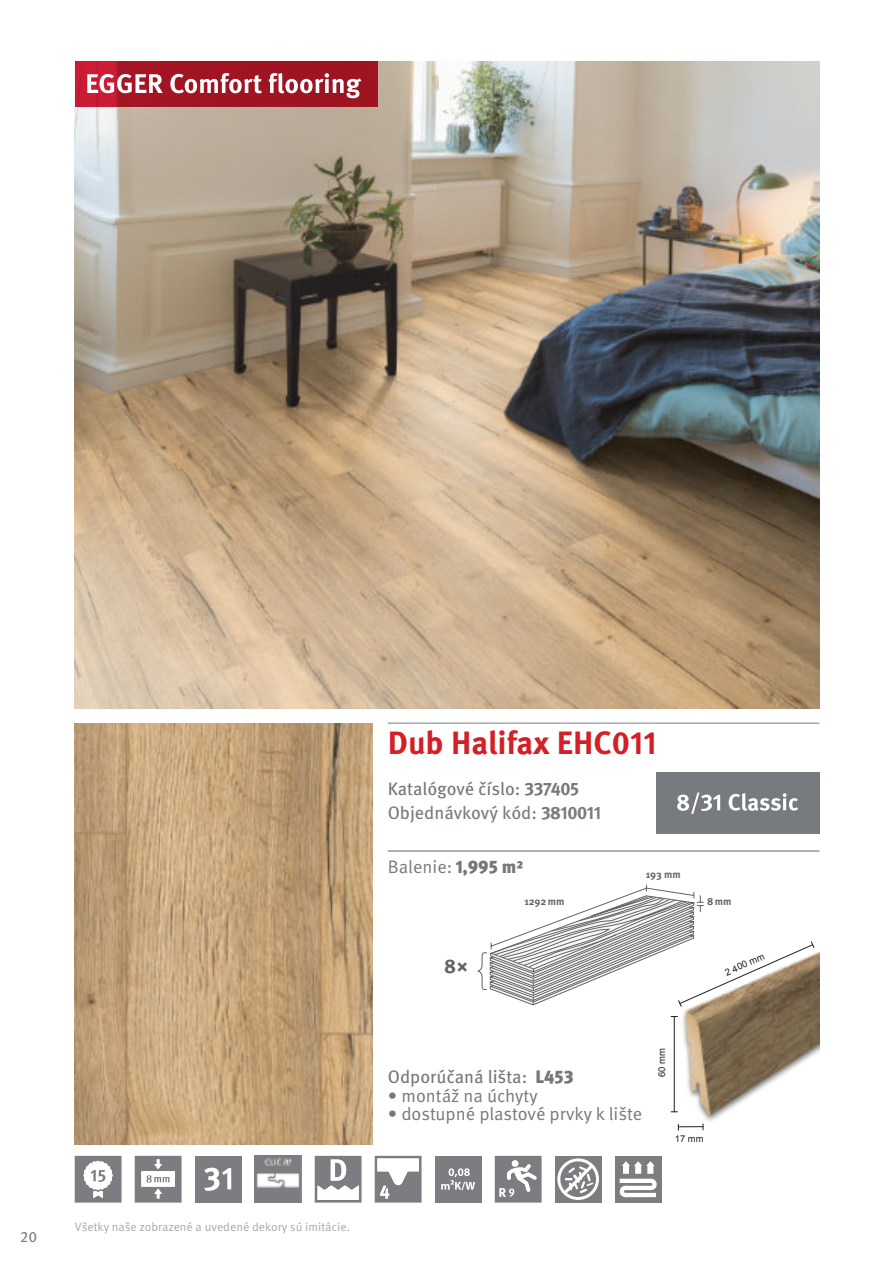
<style>
.page{position:relative;width:894px;height:1264px;background:#fff}
.page>*{position:absolute;margin:0;border:0;box-sizing:border-box;transform-origin:0 0}
.t1{font:700 32.25px "Meta Pro";color:#d22026}
.t2{font:700 19.8px "Meta Pro";color:#636362}
.t3{font:18px/24.2px "Meta Pro";color:#787676}
.t4{font:18px "Meta Pro";color:#787676}
.t5{font:15px "Meta Pro";color:#777b80}
.t6{font:12px "Meta Pro";color:#aaa8a7}
.t7{font:700 10.35px "Meta Pro";color:#636362}
.t8{font:9.45px "Arial";color:#231f20}
.s1{font-weight:700}
.s2{color:#777b80}
.s3{font-weight:700;color:#777b80}
.s4{font-weight:900}
</style>
<div class="page">
<hr style="left:387px;top:722px;width:432px;height:1px;background:#777b80">
<img style="left:75px;top:723px;width:297px;height:421px">
<img style="left:674px;top:952px;width:145px;height:179px">
<svg style="left:677px;top:1123px;width:26px;height:7px"></svg>
<hr style="left:673px;top:1016px;width:1px;height:95px;background:#231f20">
<img style="left:75px;top:61px;width:744px;height:647px">
<svg style="left:75px;top:61px;width:302px;height:46px;background:#a61525"></svg>
<svg style="left:87px;top:74px;width:76px;height:19px"></svg>
<svg style="left:170px;top:73px;width:91px;height:20px"></svg>
<svg style="left:269px;top:73px;width:92px;height:25px"></svg>
<svg style="left:374px;top:1155px;width:47px;height:47px"></svg>
<div style="left:434px;top:1155px;width:47px;height:47px;background:#7d7d81"></div>
<svg style="left:441px;top:1168px;width:34px;height:21px"></svg>
<div style="left:195px;top:1155px;width:46px;height:47px;background:#7d7d81"></div>
<svg style="left:204px;top:1167px;width:27px;height:23px"></svg>
<svg style="left:135px;top:1155px;width:46px;height:47px"></svg>
<div style="left:554px;top:1155px;width:47px;height:47px;background:#7d7d81"></div>
<svg style="left:557px;top:1158px;width:42px;height:41px"></svg>
<svg style="left:75px;top:1155px;width:46px;height:47px"></svg>
<svg style="left:314px;top:1155px;width:47px;height:47px"></svg>
<div style="left:614px;top:1155px;width:47px;height:47px;background:#7d7d81"></div>
<svg style="left:619px;top:1161px;width:37px;height:35px"></svg>
<img style="left:254px;top:1155px;width:47px;height:47px">
<svg style="left:494px;top:1155px;width:47px;height:47px;background:#98989b"></svg>
<hr style="left:387px;top:850px;width:432px;height:1px;background:#646362">
<div style="left:655px;top:772px;width:164px;height:61px;background:#777b80"></div>
<svg style="left:677px;top:792px;width:43px;height:21px"></svg>
<svg style="left:728px;top:793px;width:69px;height:17px"></svg>
<svg style="left:477px;top:884px;width:337px;height:122px"></svg>
<p class="t5" style="left:20px;top:1230px;width:18px">20</p>
<p class="t6" style="left:75px;top:1222px;width:276px">Všetky naše zobrazené a uvedené dekory sú imitácie.</p>
<h1 class="t1" style="left:387px;top:729px;width:271px">Dub Halifax EHC011</h1>
<p class="t3" style="left:387px;top:778px;width:215px">Katalógové číslo: <span class="s1">337405<br></span><span class="s2">Objednávkový kód:</span> <span class="s3">3810011</span></p>
<p class="t4" style="left:387px;top:859px;width:137px">Balenie: <span class="s4">1,995 m²</span></p>
<p class="t7" style="left:645px;top:869px;width:36px">193 mm</p>
<p class="t7" style="left:524px;top:897px;width:42px">1292 mm</p>
<p class="t2" style="left:444px;top:958px;width:26px">8×</p>
<p class="t7" style="left:706px;top:897px;width:26px">8mm</p>
<p class="t8" style="left:723px;top:969px;width:43px;rotate:-23deg">2 400 mm</p>
<p class="t3" style="left:387px;top:1066px;width:187px">Odporúčaná lišta: <span class="s4">L453</span></p>
<p class="t4" style="left:387px;top:1087px;width:151px">• montáž na úchyty</p>
<p class="t4" style="left:387px;top:1106px;width:256px">• dostupné plastové prvky k lište</p>
<p class="t8" style="left:658px;top:1076px;width:30px;rotate:-90deg">60 mm</p>
<p class="t8" style="left:674px;top:1135px;width:30px">17 mm</p>
</div>
